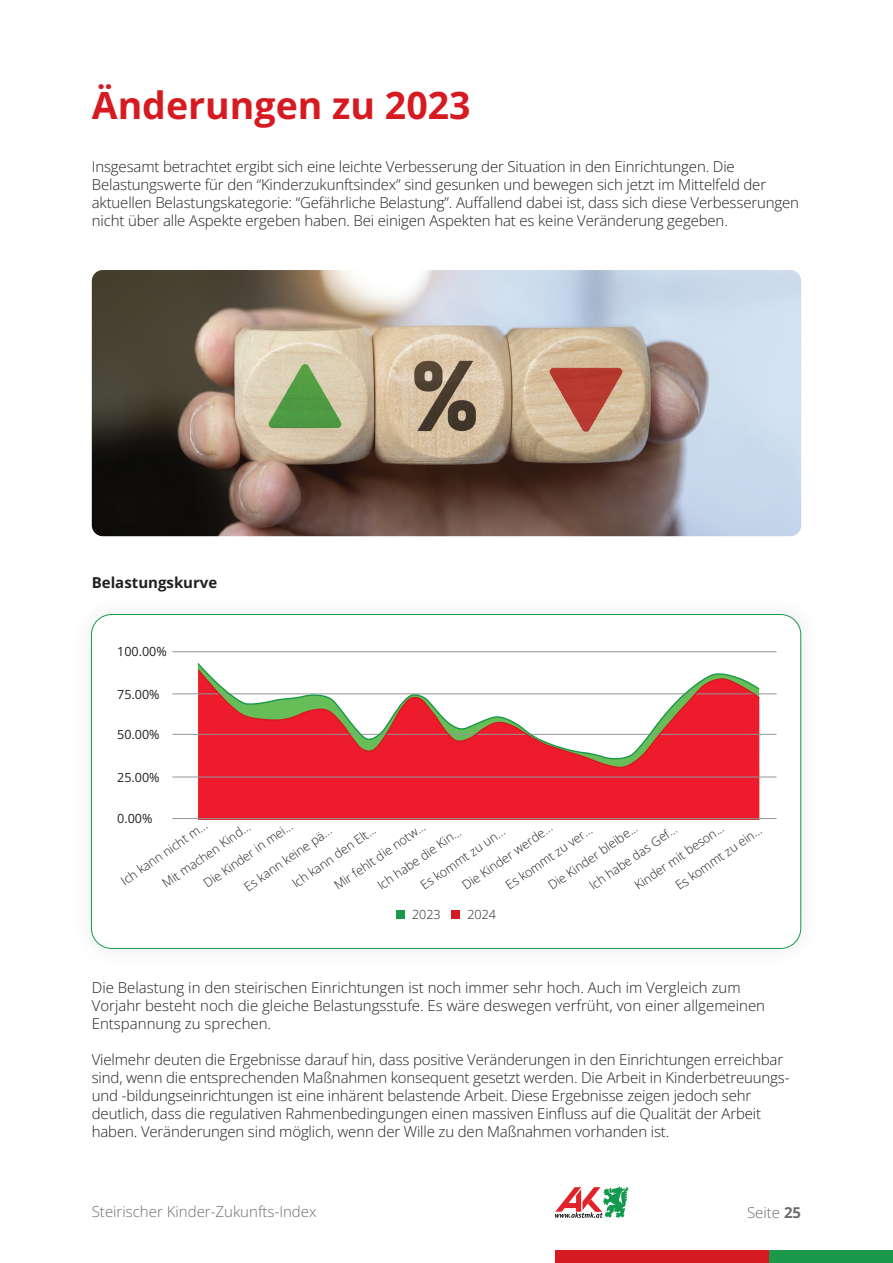
<style>
.page{position:relative;width:893px;height:1263px;background:#fff}
.page>*{position:absolute;margin:0;border:0;box-sizing:border-box;transform-origin:0 0}
.t1{font:700 37.5px "Open Sans";color:#d61a21}
.t2{font:300 15px/18px "Open Sans";letter-spacing:-.01em;color:#231f20}
.t3{font:300 15px "Open Sans";color:#6c6d70}
.t4{font:700 15px "Open Sans";color:#231f20}
.t5{font:300 12.6px/26px "Open Sans";color:#231f20}
.t6{font:12.6px "Open Sans";color:#231f20}
.s1{font-weight:700}
</style>
<div class="page">
<div style="left:689px;top:1250px;width:204px;height:13px;background:#199949"></div>
<div style="left:555px;top:1250px;width:213px;height:13px;background:#d61a21"></div>
<svg style="left:555px;top:1186px;width:74px;height:32px"></svg>
<div style="left:198px;top:769px;width:561px;height:51px;background:#ee1b2d"></div>
<div style="left:396px;top:911px;width:8px;height:8px;background:#199949"></div>
<div style="left:451px;top:911px;width:8px;height:8px;background:#d61a21"></div>
<hr style="left:172px;top:818px;width:605px;height:1px;background:#939598">
<hr style="left:172px;top:777px;width:605px;height:1px;background:#939598">
<hr style="left:172px;top:734px;width:605px;height:1px;background:#939598">
<hr style="left:172px;top:694px;width:605px;height:1px;background:#939598">
<hr style="left:172px;top:651px;width:605px;height:1px;background:#939598">
<div style="left:198px;top:760px;width:562px;height:9px;background:#ee1b2d"></div>
<svg style="left:196px;top:663px;width:565px;height:97px"></svg>
<img style="left:92px;top:270px;width:709px;height:266px">
<h1 class="t1" style="left:92px;top:78px;width:380px">Änderungen zu 2023</h1>
<p class="t2" style="left:92px;top:157px;width:709px">Insgesamt betrachtet ergibt sich eine leichte Verbesserung der Situation in den Einrichtungen. Die Belastungswerte für den “Kinderzukunftsindex” sind gesunken und bewegen sich jetzt im Mittelfeld der aktuellen Belastungskategorie: “Gefährliche Belastung”. Auffallend dabei ist, dass sich diese Verbesserungen nicht über alle Aspekte ergeben haben. Bei einigen Aspekten hat es keine Veränderung gegeben.</p>
<p class="t4" style="left:92px;top:572px;width:127px">Belastungskurve</p>
<p class="t6" style="left:117px;top:643px;width:51px">100.00%</p>
<p class="t6" style="left:117px;top:685px;width:44px">75.00%</p>
<p class="t6" style="left:117px;top:726px;width:44px">50.00%</p>
<p class="t6" style="left:117px;top:768px;width:44px">25.00%</p>
<p class="t6" style="left:117px;top:810px;width:37px">0.00%</p>
<p class="t5" style="left:223px;top:856px;width:105px;text-indent:-31px;rotate:-35deg">Die Kinder in mei...<br>Es kann keine pä...</p>
<p class="t5" style="left:141px;top:853px;width:105px;text-indent:-32px;rotate:-35deg">Ich kann nicht m...<br>Mit machen Kind...</p>
<p class="t5" style="left:583px;top:876px;width:105px;rotate:-35deg">Ich habe das Gef...</p>
<p class="t5" style="left:328px;top:876px;width:109px;rotate:-35deg">Mir fehlt die notw...</p>
<p class="t5" style="left:456px;top:876px;width:108px;rotate:-35deg">Die Kinder werde...</p>
<p class="t5" style="left:656px;top:858px;width:103px;line-height:23.5px;text-indent:-34px;rotate:-35deg">Kinder mit beson...<br>Es kommt zu ein...</p>
<p class="t5" style="left:542px;top:876px;width:107px;rotate:-35deg">Die Kinder bleibe...</p>
<p class="t5" style="left:286px;top:874px;width:100px;rotate:-35deg">Ich kann den Elt...</p>
<p class="t5" style="left:499px;top:876px;width:104px;rotate:-35deg">Es kommt zu ver...</p>
<p class="t5" style="left:414px;top:876px;width:101px;rotate:-35deg">Es kommt zu un...</p>
<p class="t5" style="left:371px;top:876px;width:100px;rotate:-35deg">Ich habe die Kin...</p>
<p class="t5" style="left:412px;top:901px;width:30px">2023</p>
<p class="t5" style="left:467px;top:901px;width:30px">2024</p>
<p class="t2" style="left:92px;top:978px;width:675px">Die Belastung in den steirischen Einrichtungen ist noch immer sehr hoch. Auch im Vergleich zum<br>Vorjahr besteht noch die gleiche Belastungsstufe. Es wäre deswegen verfrüht, von einer allgemeinen<br>Entspannung zu sprechen.</p>
<p class="t2" style="left:92px;top:1050px;width:699px">Vielmehr deuten die Ergebnisse darauf hin, dass positive Veränderungen in den Einrichtungen erreichbar sind, wenn die entsprechenden Maßnahmen konsequent gesetzt werden. Die Arbeit in Kinderbetreuungs&shy;und -bildungseinrichtungen ist eine inhärent belastende Arbeit. Diese Ergebnisse zeigen jedoch sehr deutlich, dass die regulativen Rahmenbedingungen einen massiven Einfluss auf die Qualität der Arbeit haben. Veränderungen sind möglich, wenn der Wille zu den Maßnahmen vorhanden ist.</p>
<p class="t3" style="left:92px;top:1201px;width:226px">Steirischer Kinder-Zukunfts-Index</p>
<p class="t3" style="left:747px;top:1202px;width:56px">Seite <span class="s1">25</span></p>
</div>
